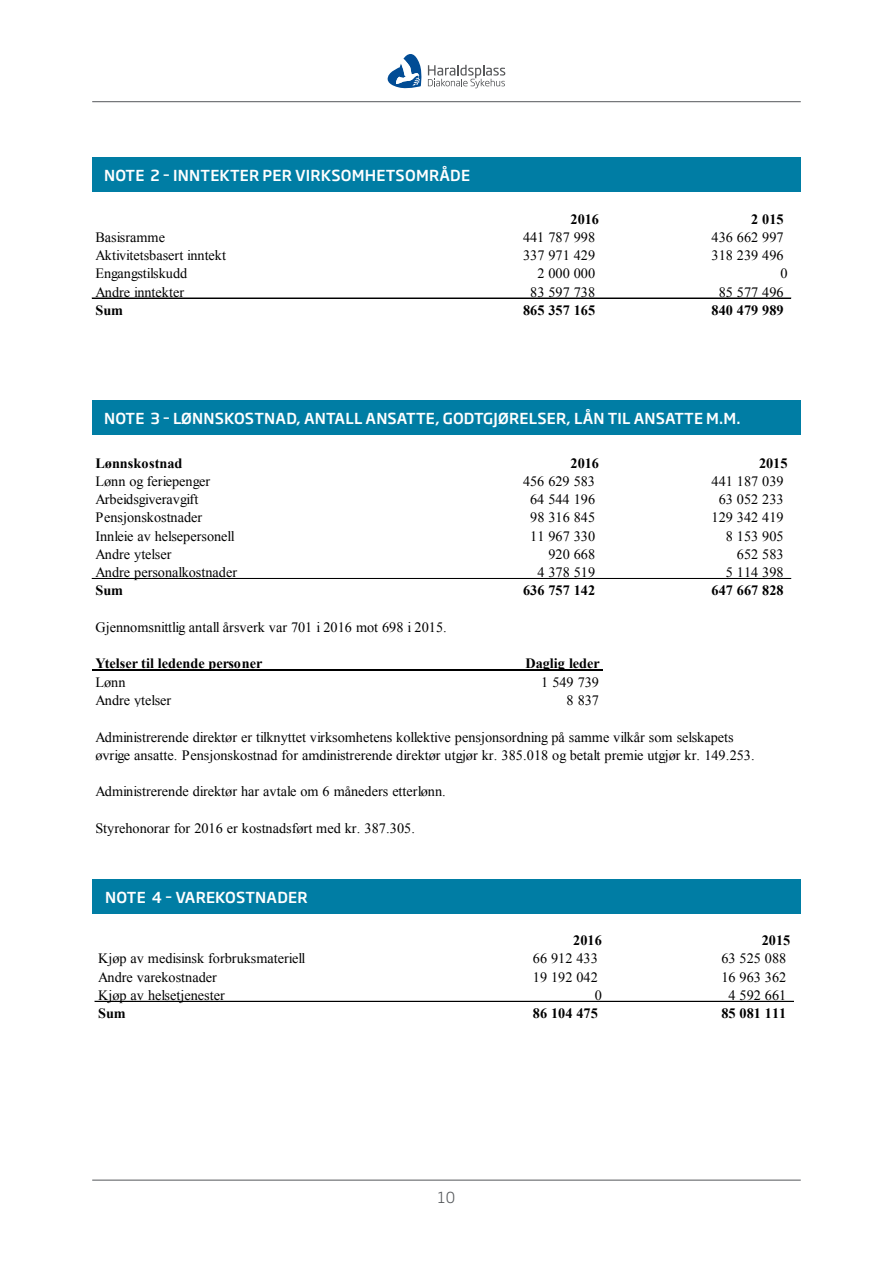
<style>
.page{position:relative;width:893px;height:1263px;background:#fff}
.page>*{position:absolute;margin:0;border:0;box-sizing:border-box;transform-origin:0 0}
.t1{font:500 15px "Soho Gothic Pro";letter-spacing:.015em;color:#fff}
.t2{font:300 15px "Soho Gothic Pro";color:#54575a}
.t3{font:14.25px/18.1px "Times New Roman";color:#000}
.t4{font:700 14.25px "Times New Roman";color:#000}
</style>
<div class="page">
<svg style="left:388px;top:54px;width:34px;height:34px"></svg>
<svg style="left:428px;top:65px;width:77px;height:23px"></svg>
<hr style="left:92px;top:101px;width:709px;height:1px;background:#54575a">
<hr style="left:92px;top:1180px;width:709px;height:1px;background:#54575a">
<div style="left:92px;top:157px;width:709px;height:35px;background:#007da4"></div>
<hr style="left:92px;top:298px;width:699px;height:1px;background:#000">
<div style="left:92px;top:879px;width:709px;height:34px;background:#007da4"></div>
<div style="left:92px;top:400px;width:709px;height:35px;background:#007da4"></div>
<hr style="left:92px;top:578px;width:699px;height:1px;background:#000">
<hr style="left:92px;top:669px;width:510px;height:2px;background:#000">
<hr style="left:95px;top:1001px;width:698px;height:1px;background:#000">
<p class="t1" style="left:104px;top:164px;width:368px">NOTE 2 – INNTEKTER PER VIRKSOMHETSOMRÅDE</p>
<p class="t4" style="left:571px;top:209px;width:30px">2016</p>
<p class="t4" style="left:751px;top:209px;width:34px">2 015</p>
<p class="t3" style="left:95px;top:228px;width:71px">Basisramme</p>
<p class="t3" style="left:523px;top:228px;width:74px">441 787 998</p>
<p class="t3" style="left:712px;top:228px;width:74px">436 662 997</p>
<p class="t3" style="left:95px;top:246px;width:132px">Aktivitetsbasert inntekt</p>
<p class="t3" style="left:523px;top:246px;width:74px">337 971 429</p>
<p class="t3" style="left:712px;top:246px;width:74px">318 239 496</p>
<p class="t3" style="left:95px;top:264px;width:93px">Engangstilskudd</p>
<p class="t3" style="left:537px;top:264px;width:59px">2 000 000</p>
<p class="t3" style="left:780px;top:264px;width:9px">0</p>
<p class="t3" style="left:95px;top:282px;width:90px">Andre inntekter</p>
<p class="t3" style="left:530px;top:282px;width:66px">83 597 738</p>
<p class="t3" style="left:719px;top:282px;width:66px">85 577 496</p>
<p class="t4" style="left:95px;top:300px;width:29px">Sum</p>
<p class="t4" style="left:523px;top:300px;width:74px">865 357 165</p>
<p class="t4" style="left:712px;top:300px;width:74px">840 479 989</p>
<p class="t1" style="left:104px;top:407px;width:638px">NOTE 3 – LØNNSKOSTNAD, ANTALL ANSATTE, GODTGJØRELSER, LÅN TIL ANSATTE M.M.</p>
<p class="t4" style="left:95px;top:453px;width:89px">Lønnskostnad</p>
<p class="t4" style="left:571px;top:453px;width:30px">2016</p>
<p class="t4" style="left:759px;top:453px;width:30px">2015</p>
<p class="t3" style="left:95px;top:472px;width:116px">Lønn og feriepenger</p>
<p class="t3" style="left:523px;top:472px;width:74px">456 629 583</p>
<p class="t3" style="left:711px;top:472px;width:74px">441 187 039</p>
<p class="t3" style="left:95px;top:490px;width:104px">Arbeidsgiveravgift</p>
<p class="t3" style="left:530px;top:490px;width:66px">64 544 196</p>
<p class="t3" style="left:719px;top:490px;width:66px">63 052 233</p>
<p class="t3" style="left:95px;top:508px;width:108px">Pensjonskostnader</p>
<p class="t3" style="left:530px;top:508px;width:66px">98 316 845</p>
<p class="t3" style="left:712px;top:508px;width:74px">129 342 419</p>
<p class="t3" style="left:95px;top:526px;width:141px">Innleie av helsepersonell</p>
<p class="t3" style="left:530px;top:526px;width:66px">11 967 330</p>
<p class="t3" style="left:726px;top:526px;width:59px">8 153 905</p>
<p class="t3" style="left:95px;top:545px;width:78px">Andre ytelser</p>
<p class="t3" style="left:548px;top:545px;width:48px">920 668</p>
<p class="t3" style="left:737px;top:545px;width:48px">652 583</p>
<p class="t3" style="left:95px;top:563px;width:143px">Andre personalkostnader</p>
<p class="t3" style="left:537px;top:563px;width:59px">4 378 519</p>
<p class="t3" style="left:726px;top:563px;width:59px">5 114 398</p>
<p class="t4" style="left:95px;top:581px;width:29px">Sum</p>
<p class="t4" style="left:523px;top:581px;width:74px">636 757 142</p>
<p class="t4" style="left:712px;top:581px;width:74px">647 667 828</p>
<p class="t3" style="left:95px;top:618px;width:353px">Gjennomsnittlig antall årsverk var 701 i 2016 mot 698 i 2015.</p>
<p class="t4" style="left:95px;top:653px;width:169px">Ytelser til ledende personer</p>
<p class="t4" style="left:525px;top:653px;width:76px">Daglig leder</p>
<p class="t3" style="left:95px;top:673px;width:32px">Lønn</p>
<p class="t3" style="left:541px;top:673px;width:59px">1 549 739</p>
<p class="t3" style="left:95px;top:691px;width:78px">Andre ytelser</p>
<p class="t3" style="left:567px;top:691px;width:34px">8 837</p>
<p class="t3" style="left:95px;top:728px;width:661px">Administrerende direktør er tilknyttet virksomhetens kollektive pensjonsordning på samme vilkår som selskapets øvrige ansatte. Pensjonskostnad for amdinistrerende direktør utgjør kr. 385.018 og betalt premie utgjør kr. 149.253.</p>
<p class="t3" style="left:95px;top:782px;width:352px">Administrerende direktør har avtale om 6 måneders etterlønn.</p>
<p class="t3" style="left:95px;top:819px;width:321px">Styrehonorar for 2016 er kostnadsført med kr. 387.305.</p>
<p class="t1" style="left:105px;top:885px;width:204px">NOTE 4 – VAREKOSTNADER</p>
<p class="t4" style="left:573px;top:931px;width:30px">2016</p>
<p class="t4" style="left:762px;top:931px;width:30px">2015</p>
<p class="t3" style="left:98px;top:949px;width:209px">Kjøp av medisinsk forbruksmateriell</p>
<p class="t3" style="left:533px;top:949px;width:66px">66 912 433</p>
<p class="t3" style="left:721px;top:949px;width:66px">63 525 088</p>
<p class="t3" style="left:98px;top:967px;width:120px">Andre varekostnader</p>
<p class="t3" style="left:533px;top:967px;width:66px">19 192 042</p>
<p class="t3" style="left:721px;top:967px;width:66px">16 963 362</p>
<p class="t3" style="left:98px;top:986px;width:128px">Kjøp av helsetjenester</p>
<p class="t3" style="left:595px;top:986px;width:9px">0</p>
<p class="t3" style="left:728px;top:986px;width:59px">4 592 661</p>
<p class="t4" style="left:98px;top:1004px;width:29px">Sum</p>
<p class="t4" style="left:533px;top:1004px;width:66px">86 104 475</p>
<p class="t4" style="left:721px;top:1004px;width:66px">85 081 111</p>
<p class="t2" style="left:438px;top:1186px;width:19px">10</p>
</div>
